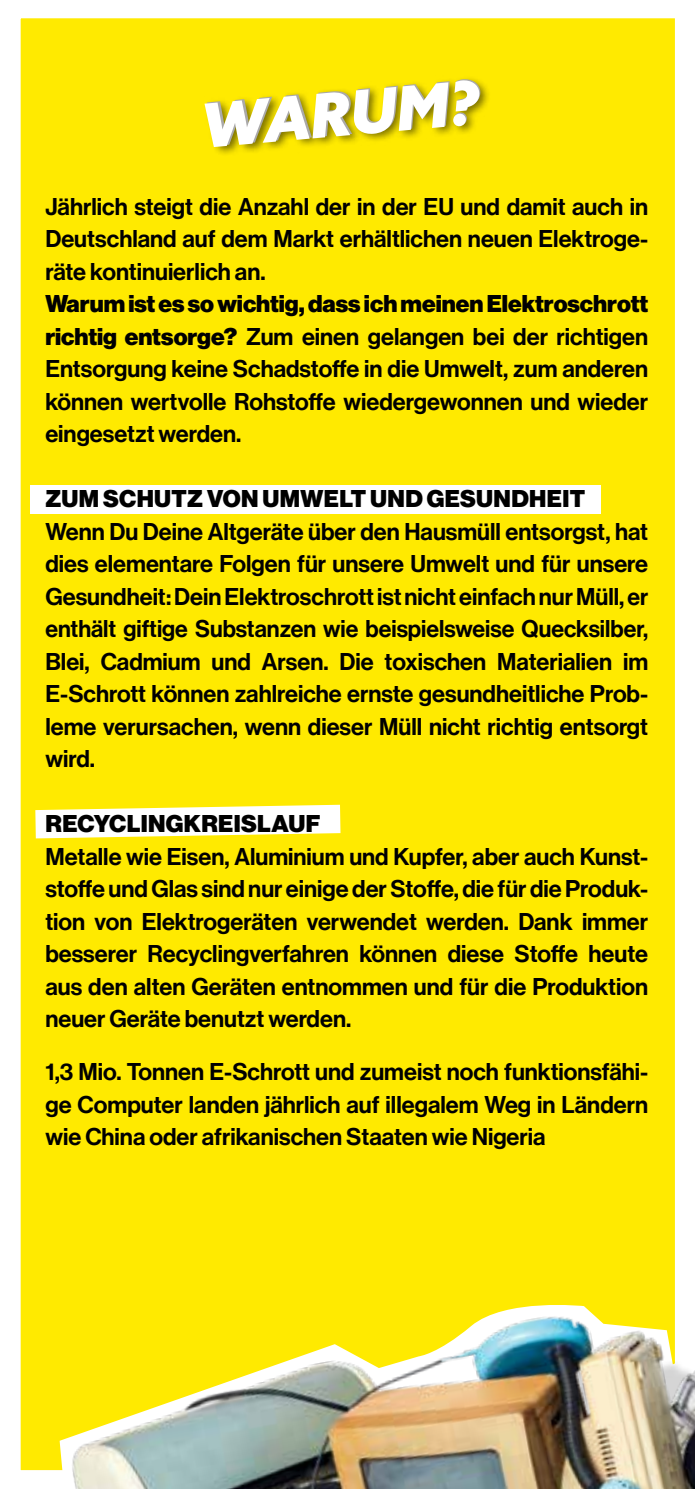
<style>
.page{position:relative;width:695px;height:1489px;background:#fff}
.page>*{position:absolute;margin:0;border:0;box-sizing:border-box;transform-origin:0 0}
.t1{font:italic 900 60.75px "Azo Sans";color:#fff}
.t2{font:23.75px/32.5px "N Haas Grotesk DS Pro 65 Md";color:#000;text-align:justify}
.t3{font:23.75px "N Haas Grotesk DS Pro 95 Blk";color:#000}
.s1{font-family:"N Haas Grotesk DS Pro 95 Blk"}
</style>
<div class="page">
<div style="left:20px;top:18px;width:655px;height:1081px;background:#ffea00"></div>
<img style="left:20px;top:1099px;width:674px;height:389px">
<svg style="left:35px;top:804px;width:305px;height:34px"></svg>
<div style="left:30px;top:485px;width:570px;height:29px;background:#fff"></div>
<div style="left:203px;top:76px;width:287px;height:81px;background:#000;opacity:.52"></div>
<h1 class="t1" style="left:197px;top:86px;width:280px;rotate:-5deg">WARUM?</h1>
<p class="t2" style="left:45px;top:190px;width:604px">Jährlich steigt die Anzahl der in der EU und damit auch in Deutschland auf dem Markt erhältlichen neuen Elektroge&shy;räte kontinuierlich an.</p>
<p class="t3" style="left:45px;top:290px;width:604px">Warum ist es so wichtig, dass ich meinen Elektroschrott</p>
<p class="t2" style="left:45px;top:320px;width:604px"><span class="s1">richtig entsorge?</span> Zum einen gelangen bei der richtigen Entsorgung keine Schadstoffe in die Umwelt, zum anderen können wertvolle Rohstoffe wiedergewonnen und wieder eingesetzt werden.</p>
<p class="t3" style="left:46px;top:485px;width:541px">ZUM SCHUTZ VON UMWELT UND GESUNDHEIT</p>
<p class="t2" style="left:45px;top:515px;width:604px">Wenn Du Deine Altgeräte über den Hausmüll entsorgst, hat dies elementare Folgen für unsere Umwelt und für unsere Gesundheit: Dein Elektroschrott ist nicht einfach nur Müll, er enthält giftige Substanzen wie beispielsweise Quecksilber, Blei, Cadmium und Arsen. Die toxischen Materialien im E-Schrott können zahlreiche ernste gesundheitliche Prob&shy;leme verursachen, wenn dieser Müll nicht richtig entsorgt wird.</p>
<p class="t3" style="left:46px;top:810px;width:276px">RECYCLINGKREISLAUF</p>
<p class="t2" style="left:45px;top:840px;width:604px">Metalle wie Eisen, Aluminium und Kupfer, aber auch Kunst&shy;stoffe und Glas sind nur einige der Stoffe, die für die Produk&shy;tion von Elektrogeräten verwendet werden. Dank immer besserer Recyclingverfahren können diese Stoffe heute aus den alten Geräten entnommen und für die Produktion neuer Geräte benutzt werden.</p>
<p class="t2" style="left:45px;top:1055px;width:604px">1,3 Mio. Tonnen E-Schrott und zumeist noch funktionsfähi&shy;ge Computer landen jährlich auf illegalem Weg in Ländern wie China oder afrikanischen Staaten wie Nigeria</p>
</div>
